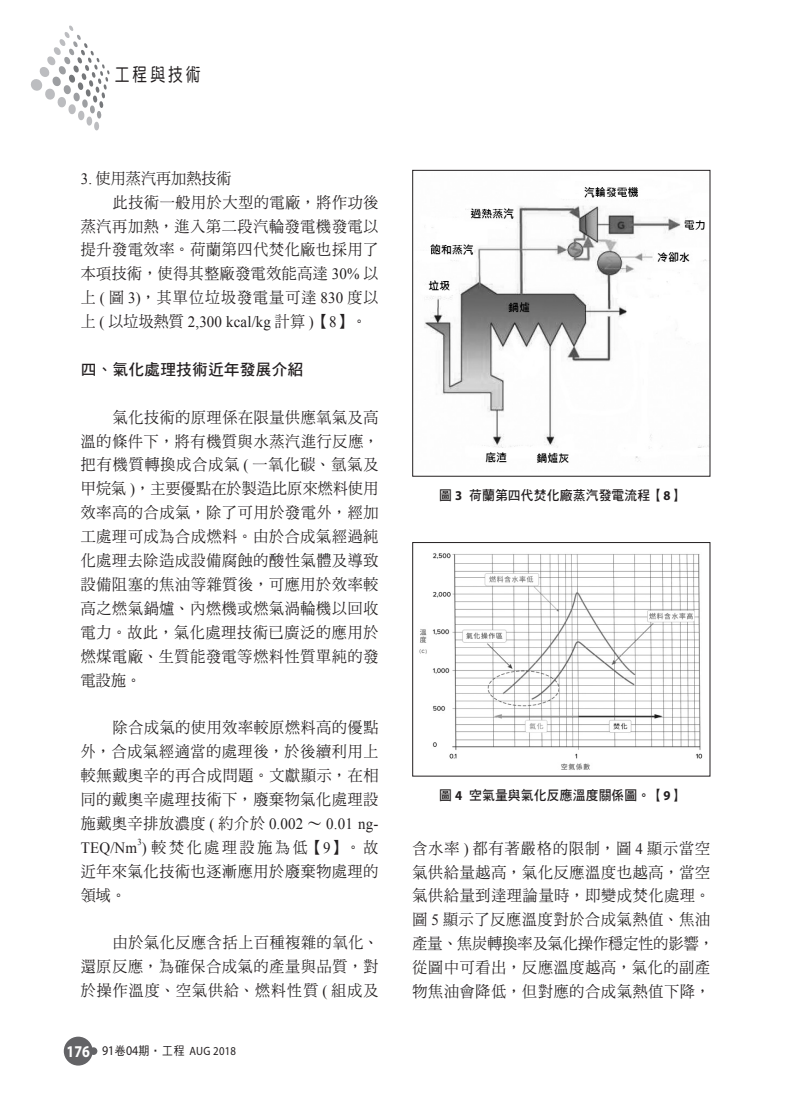
<style>
.page{position:relative;width:808px;height:1106px;background:#fff}
.page>*{position:absolute;margin:0;border:0;box-sizing:border-box;transform-origin:0 0}
.t1{font:18.6px "DF Yuan Std W5";letter-spacing:.2em;color:#231f20;scale:.8 1}
.內文{font:15.75px/23.9px "DF Ming Std W5";letter-spacing:.055em;color:#231f20;text-align:justify;scale:.95 1}
.標_一{font:15.75px "DF Hei Std W7";letter-spacing:.01em;color:#231f20}
.內文_1{font:15.75px "DF Ming Std W5";letter-spacing:.01em;color:#231f20;scale:.95 1}
.圖說{font:13.5px "DF Hei Std W7";letter-spacing:.01em;color:#231f20;scale:.95 1}
.t2{font:12px "Myriad Pro";letter-spacing:.025em;color:#231f20;scale:.9 1}
.內文-2{font:9.15px "Times New Roman";color:#231f20;scale:.95 1}
.s1{font-family:"Times New Roman"}
.s2{font-weight:700;font-size:16.5px;color:#fff}
.s3{font-size:13.35px}
.s4{font-family:"DF Hei Std W5"}
.s5{font-family:"Myriad Pro";font-weight:700}
</style>
<div class="page">
<svg style="left:31px;top:25px;width:79px;height:106px"></svg>
<div style="left:64px;top:1036px;width:29px;height:29px;background:#636366;border-radius:50%"></div>
<div style="left:90px;top:1047px;width:7px;height:7px;background:#636366;border-radius:50%"></div>
<img style="left:424px;top:187px;width:283px;height:276px">
<div style="left:412px;top:170px;width:298px;height:306px;border:1px solid #231f20"></div>
<img style="left:419px;top:553px;width:284px;height:217px">
<div style="left:412px;top:542px;width:298px;height:234px;border:1px solid #231f20"></div>
<p class="t1" style="left:115px;top:64px;width:109px">工程與技術</p>
<p class="內文_1" style="left:81px;top:169px;width:160px"><span class="s1">3.</span> 使用蒸汽再加熱技術</p>
<p class="內文" style="left:81px;top:190px;width:315px;text-indent:32px">此技術一般用於大型的電廠，將作功後蒸汽再加熱，進入第二段汽輪發電機發電以提升發電效率。荷蘭第四代焚化廠也採用了本項技術，使得其整廠發電效能高達 <span class="s1">30%</span> 以上 <span class="s1">(</span> 圖 <span class="s1">3)</span>，其單位垃圾發電量可達 <span class="s1">830</span> 度以上 <span class="s1">(</span> 以垃圾熱質 <span class="s1">2,300 kcal/kg</span> 計算 <span class="s1">)</span>【<span class="s1">8</span>】。</p>
<p class="標_一" style="left:81px;top:361px;width:224px">四、氣化處理技術近年發展介紹</p>
<p class="內文" style="left:81px;top:405px;width:315px;text-indent:32px">氣化技術的原理係在限量供應氧氣及高溫的條件下，將有機質與水蒸汽進行反應，把有機質轉換成合成氣 <span class="s1">(</span> 一氧化碳、氫氣及甲烷氣 <span class="s1">)</span>，主要優點在於製造比原來燃料使用效率高的合成氣，除了可用於發電外，經加工處理可成為合成燃料。由於合成氣經過純化處理去除造成設備腐蝕的酸性氣體及導致設備阻塞的焦油等雜質後，可應用於效率較高之燃氣鍋爐、內燃機或燃氣渦輪機以回收電力。故此，氣化處理技術已廣泛的應用於燃煤電廠、生質能發電等燃料性質單純的發電設施。</p>
<p class="內文" style="left:81px;top:715px;width:315px;text-indent:32px">除合成氣的使用效率較原燃料高的優點外，合成氣經適當的處理後，於後續利用上較無戴奧辛的再合成問題。文獻顯示，在相同的戴奧辛處理技術下，廢棄物氣化處理設施戴奧辛排放濃度 <span class="s1">(</span> 約介於 <span class="s1">0.002</span> ∼ <span class="s1">0.01 ng-TEQ/Nm)</span> 較焚化處理設施為低【<span class="s1">9</span>】。故</p>
<p class="內文-2" style="left:137px;top:836px;width:6px">3</p>
<p class="內文" style="left:81px;top:859px;width:315px">近年來氣化技術也逐漸應用於廢棄物處理的領域。</p>
<p class="內文" style="left:81px;top:930px;width:315px;text-indent:32px">由於氣化反應含括上百種複雜的氧化、還原反應，為確保合成氣的產量與品質，對於操作溫度、空氣供給、燃料性質 <span class="s1">(</span> 組成及</p>
<p class="t2" style="left:67px;top:1043px;width:190px"><span class="s2">176</span> <span class="s3">91</span><span class="s4">卷</span><span class="s3">04</span><span class="s4">期‧工程</span> AUG 2018</p>
<p class="圖說" style="left:439px;top:487px;width:259px">圖 <span class="s5">3</span> 荷蘭第四代焚化廠蒸汽發電流程【<span class="s5">8</span>】</p>
<p class="圖說" style="left:439px;top:787px;width:259px">圖 <span class="s5">4</span> 空氣量與氣化反應溫度關係圖。【<span class="s5">9</span>】</p>
<p class="內文" style="left:412px;top:835px;width:319px;text-align:left">含水率 <span class="s1">)</span> 都有著嚴格的限制，圖 <span class="s1">4</span> 顯示當空氣供給量越高，氣化反應溫度也越高，當空氣供給量到達理論量時，即變成焚化處理。圖 <span class="s1">5</span> 顯示了反應溫度對於合成氣熱值、焦油產量、焦炭轉換率及氣化操作穩定性的影響，從圖中可看出，反應溫度越高，氣化的副產物焦油會降低，但對應的合成氣熱值下降，</p>
</div>
